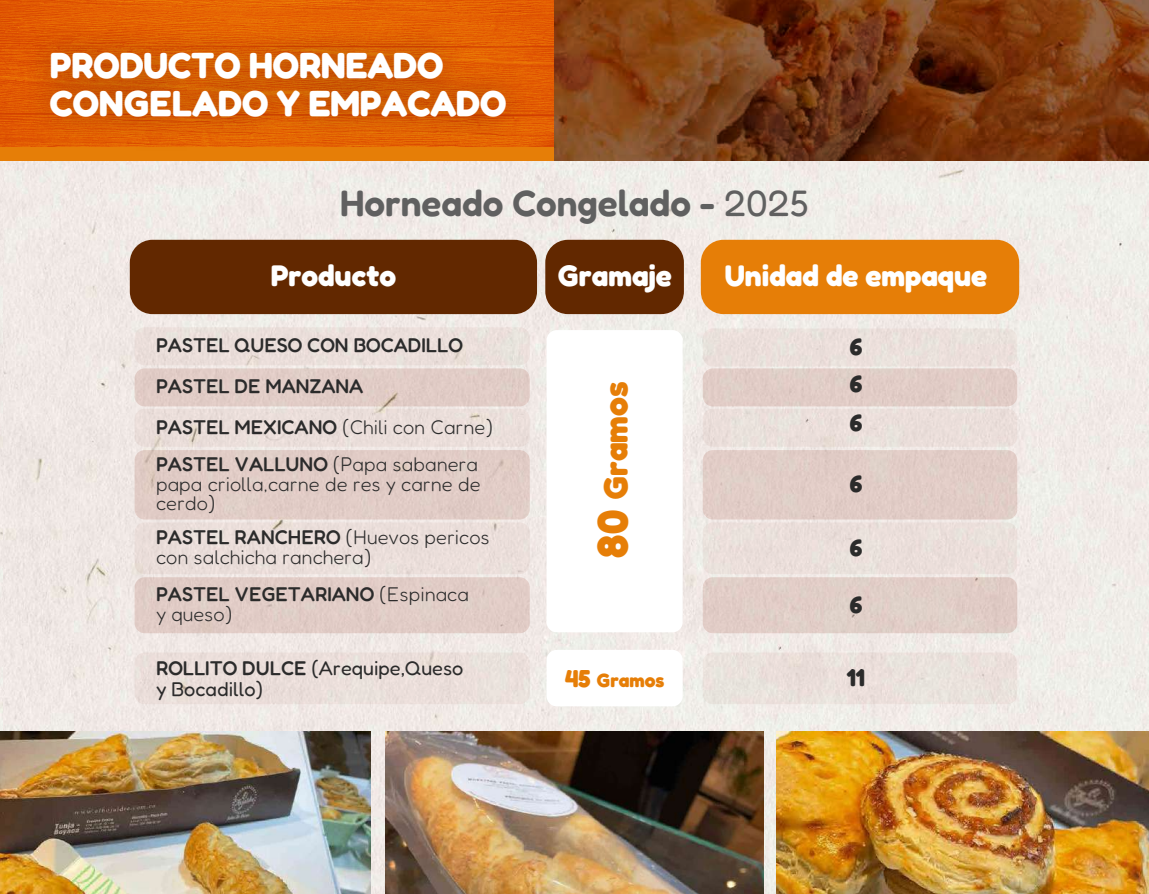
<style>
.page{position:relative;width:1149px;height:894px;background:#fff}
.page>*{position:absolute;margin:0;border:0;box-sizing:border-box;transform-origin:0 0}
.t1{font:600 36.9px "Fredoka";color:#606060}
.t2{font:700 36.3px/37.2px "Fredoka";color:#fff}
.t3{font:700 33.6px "Fredoka";color:#e67e07}
.t4{font:700 29.85px "Fredoka";color:#fff}
.t5{font:700 24.15px/39.2px "Fredoka";color:#2b2b2b}
.t6{font:300 19.95px/19.5px "Fredoka";color:#2b2b2b}
.t7{font:500 19.95px/40.5px "Fredoka";color:#2b2b2b}
.t8{font:19.95px/21px "Fredoka";color:#2b2b2b}
.t9{font:700 19.35px "Fredoka";color:#e67e07}
.s1{font-weight:400}
.s2{font-weight:300}
.s3{font-weight:500}
.s4{font-size:42.75px}
.s5{font-size:24.45px}
</style>
<div class="page">
<img style="left:3px;top:160px;width:1145px;height:733px">
<hr style="left:0;top:160px;width:3px;height:571px;background:#f0e9e6">
<img style="left:0;top:731px;width:370px;height:162px">
<img style="left:386px;top:731px;width:377px;height:162px">
<img style="left:776px;top:731px;width:372px;height:162px">
<div style="left:545px;top:240px;width:138px;height:74px;background:#622800;border-radius:23px"></div>
<div style="left:130px;top:240px;width:407px;height:74px;background:#622800;border-radius:23px"></div>
<div style="left:700px;top:240px;width:319px;height:74px;background:#e67e07;border-radius:23px"></div>
<div style="left:134px;top:368px;width:395px;height:38px;background:#e1ccc6;border-radius:10px"></div>
<div style="left:134px;top:577px;width:395px;height:56px;background:#e0ccc6;border-radius:10px"></div>
<div style="left:134px;top:408px;width:395px;height:38px;background:#eadeda;border-radius:10px"></div>
<div style="left:134px;top:522px;width:395px;height:52px;background:#eadeda;border-radius:10px"></div>
<div style="left:134px;top:450px;width:395px;height:69px;background:#e0ccc5;border-radius:10px"></div>
<div style="left:702px;top:368px;width:315px;height:38px;background:#e1cdc6;border-radius:10px"></div>
<div style="left:702px;top:577px;width:315px;height:56px;background:#e0cec7;border-radius:10px"></div>
<div style="left:702px;top:408px;width:315px;height:38px;background:#eadfda;border-radius:10px"></div>
<div style="left:702px;top:522px;width:315px;height:52px;background:#ebdfda;border-radius:10px"></div>
<div style="left:702px;top:450px;width:315px;height:69px;background:#e1cdc6;border-radius:10px"></div>
<div style="left:702px;top:328px;width:315px;height:38px;background:#ebe0db;border-radius:10px"></div>
<div style="left:546px;top:330px;width:136px;height:302px;background:#fff;border-radius:10px"></div>
<div style="left:546px;top:649px;width:136px;height:57px;background:#fff;border-radius:10px"></div>
<div style="left:134px;top:327px;width:395px;height:38px;background:#eadeda;border-radius:10px"></div>
<div style="left:134px;top:652px;width:395px;height:52px;background:#eadeda;border-radius:10px"></div>
<div style="left:702px;top:652px;width:315px;height:52px;background:#eae1dc;border-radius:10px"></div>
<img style="left:0;top:0;width:554px;height:147px">
<svg style="left:554px;top:0;width:594px;height:160px;background:#783a14"></svg>
<img style="left:9px;top:7px;width:538px;height:153px">
<h2 class="t2" style="left:50px;top:46px;width:458px">PRODUCTO HORNEADO<br>CONGELADO Y EMPACADO</h2>
<h1 class="t1" style="left:340px;top:179px;width:470px">Horneado Congelado - <span class="s1">2025</span></h1>
<h3 class="t4" style="left:271px;top:256px;width:127px">Producto</h3>
<h3 class="t4" style="left:557px;top:256px;width:116px">Gramaje</h3>
<h3 class="t4" style="left:724px;top:256px;width:264px">Unidad de empaque</h3>
<p class="t7" style="left:156px;top:325px;width:308px">PASTEL QUESO CON BOCADILLO</p>
<p class="t7" style="left:156px;top:366px;width:338px">PASTEL DE MANZANA<br>PASTEL MEXICANO <span class="s2">(Chili con Carne)</span></p>
<p class="t6" style="left:156px;top:454px;width:326px"><span class="s3">PASTEL VALLUNO</span> (Papa sabanera papa criolla,carne de res y carne de cerdo)</p>
<p class="t6" style="left:156px;top:527px;width:335px"><span class="s3">PASTEL RANCHERO</span> (Huevos pericos con salchicha ranchera)</p>
<p class="t7" style="left:156px;top:584px;width:314px;line-height:19.5px">PASTEL VEGETARIANO <span class="s2">(Espinaca y queso)</span></p>
<h3 class="t3" style="left:594px;top:557px;width:177px;rotate:-90deg"><span class="s4">80</span> Gramos</h3>
<p class="t5" style="left:849px;top:326px;width:14px">6</p>
<p class="t5" style="left:849px;top:363px;width:14px">6<br>6</p>
<p class="t5" style="left:849px;top:463px;width:14px">6</p>
<p class="t5" style="left:849px;top:526px;width:14px">6</p>
<p class="t5" style="left:849px;top:583px;width:14px">6</p>
<p class="t8" style="left:156px;top:656px;width:309px"><span class="s3">ROLLITO DULCE</span> (Arequipe,Queso y Bocadillo)</p>
<p class="t5" style="left:846px;top:656px;width:20px">11</p>
<p class="t9" style="left:565px;top:667px;width:101px"><span class="s5">45</span> Gramos</p>
</div>
